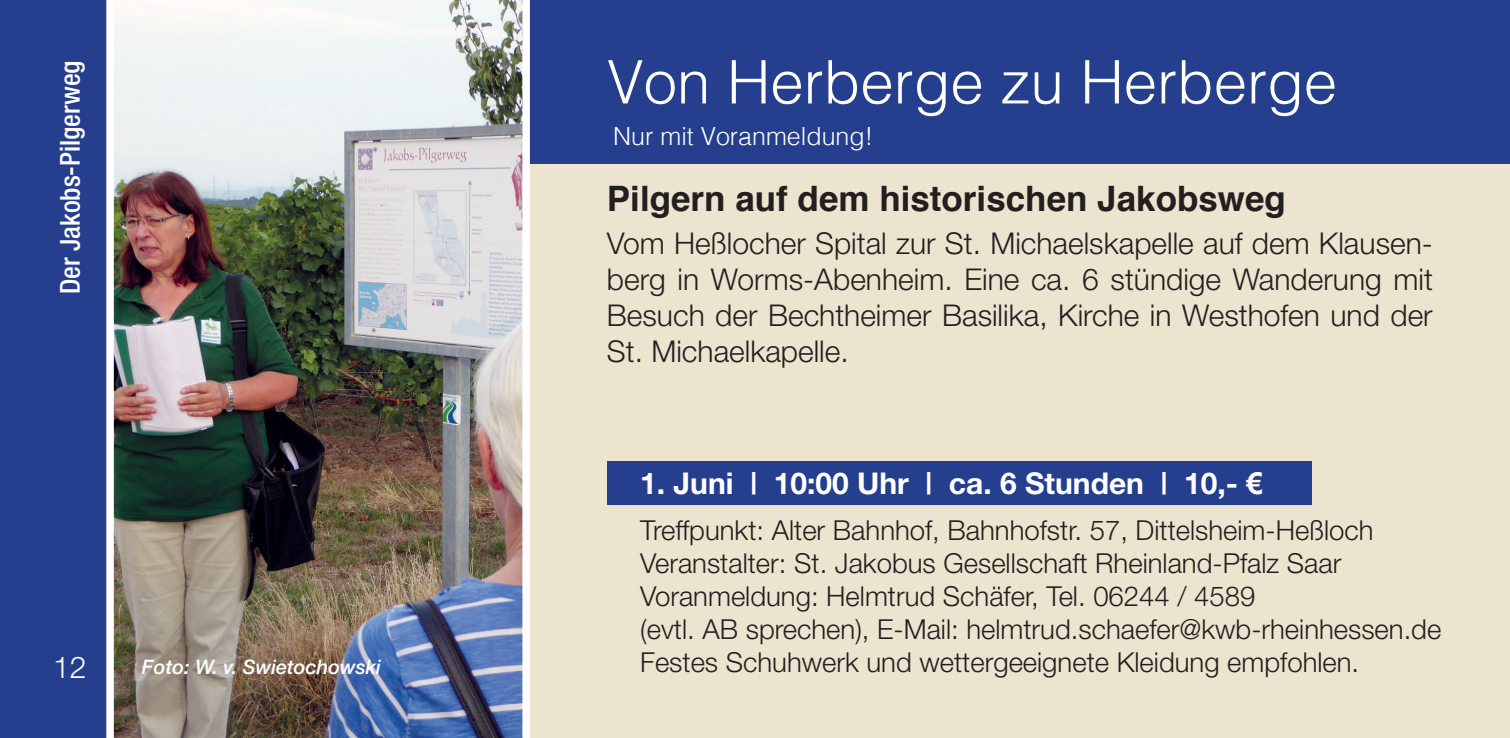
<style>
.page{position:relative;width:1510px;height:738px;background:#fff}
.page>*{position:absolute;margin:0;border:0;box-sizing:border-box;transform-origin:0 0}
.t1{font:300 60px "Helvetica";color:#fff}
.t2{font:700 35px "Helvetica";color:#231f20}
.t3{font:300 30px/36px "Helvetica Neue";color:#231f20;text-align:justify}
.t4{font:700 30px "Helvetica Neue";color:#fff}
.t5{font:300 30px "Helvetica Neue";color:#fff}
.t6{font:300 27.5px/33px "Helvetica Neue";color:#231f20}
.t7{font:500 condensed 27.5px "Helvetica Neue";color:#fff}
.t8{font:300 25px "Helvetica";color:#fff}
.t9{font:italic 500 20px "Helvetica Neue";color:#fff}
.s1{font-family:"Arial"}
</style>
<div class="page">
<div style="left:0;top:0;width:1509px;height:737px;background:#ece4cf"></div>
<div style="left:530px;top:0;width:979px;height:163px;background:#253f8e"></div>
<div style="left:0;top:0;width:106px;height:737px;background:#253f8e"></div>
<div style="left:607px;top:461px;width:704px;height:43px;background:#253f8e"></div>
<img style="left:106px;top:0;width:424px;height:737px">
<p class="t7" style="left:54px;top:294px;width:235px;rotate:-90deg">Der Jakobs-Pilgerweg</p>
<h1 class="t1" style="left:607px;top:31px;width:731px">Von Herberge zu Herberge</h1>
<p class="t8" style="left:613px;top:115px;width:261px">Nur mit Voranmeldung!</p>
<p class="t2" style="left:607px;top:170px;width:680px">Pilgern auf dem historischen Jakobsweg</p>
<p class="t3" style="left:607px;top:225px;width:827px">Vom Heßlocher Spital zur St. Michaelskapelle auf dem Klausen&shy;berg in Worms-Abenheim. Eine ca. 6 stündige Wanderung mit Besuch der Bechtheimer Basilika, Kirche in Westhofen und der St. Michaelkapelle.</p>
<p class="t4" style="left:640px;top:464px;width:624px">1. Juni | 10:00 Uhr | ca. 6 Stunden | 10,- <span class="s1">€</span></p>
<p class="t6" style="left:640px;top:513px;width:802px">Treffpunkt: Alter Bahnhof, Bahnhofstr. 57, Dittelsheim-Heßloch Veranstalter: St. Jakobus Gesellschaft Rheinland-Pfalz Saar Voranmeldung: Helmtrud Schäfer, Tel. 06244 / 4589<br>(evtl. AB sprechen), E-Mail: helmtrud.schaefer@kwb-rheinhessen.de</p>
<p class="t5" style="left:53px;top:648px;width:35px">12</p>
<p class="t9" style="left:142px;top:654px;width:241px">Foto: W. v. Swietochowski</p>
<p class="t6" style="left:640px;top:645px;width:720px">Festes Schuhwerk und wettergeeignete Kleidung empfohlen.</p>
</div>
